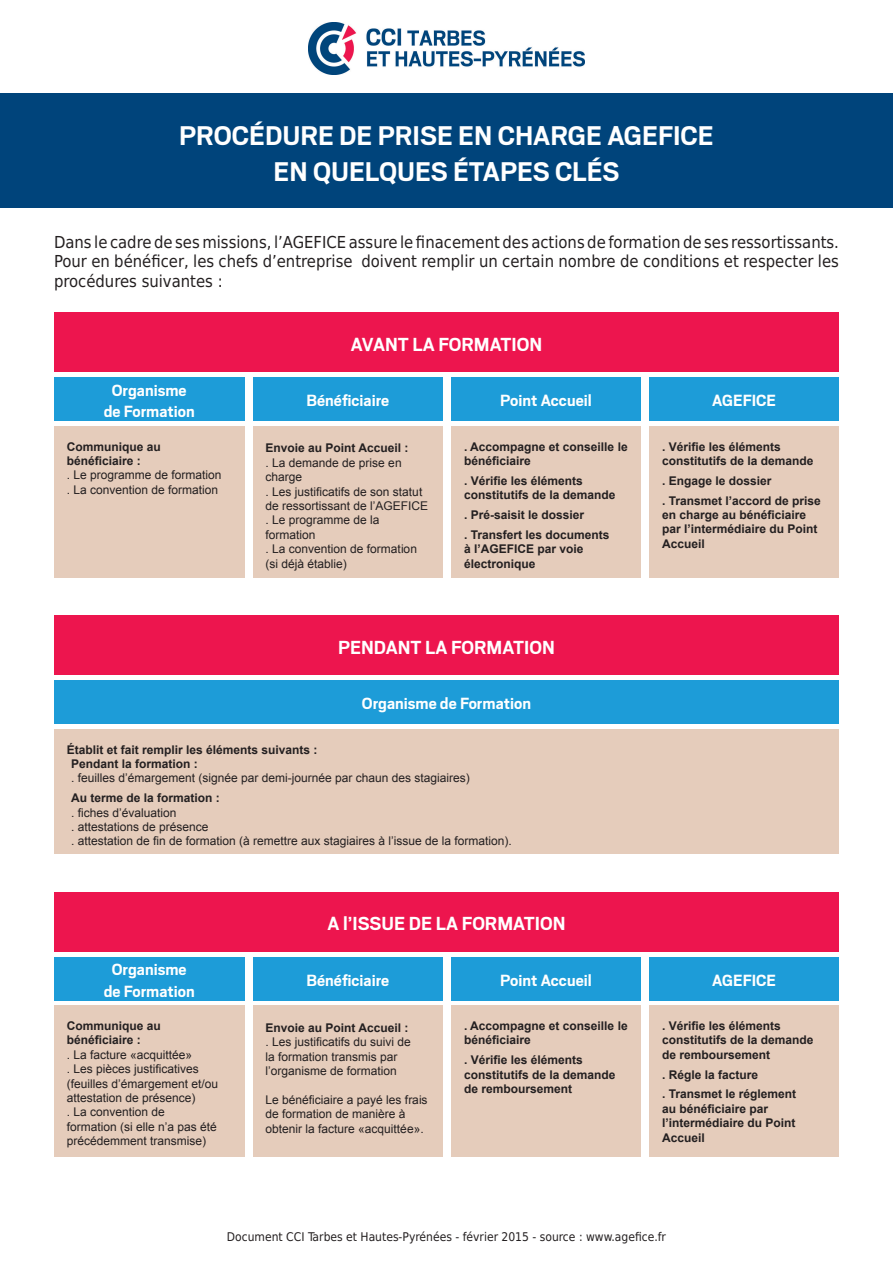
<style>
.page{position:relative;width:893px;height:1263px;background:#fff}
.page>*{position:absolute;margin:0;border:0;box-sizing:border-box;transform-origin:0 0}
.t1{font:700 30px/36px "Scout";color:#fff;text-align:center}
.t2{font:700 21px "Scout";color:#fff}
.t3{font:700 18px/21.6px "Scout";color:#fff;text-align:center}
.t4{font:16.5px/19.8px "DejaVu Sans Condensed";color:#231f20;text-align:justify}
.t5{font:700 12px/14.4px "Arial";color:#231f20}
.t6{font:12px/14.4px "Arial";color:#231f20}
.t7{font:12px "DejaVu Sans Condensed";color:#231f20}
</style>
<div class="page">
<div style="left:0;top:93px;width:893px;height:115px;background:#00447b"></div>
<img style="left:308px;top:22px;width:277px;height:52px">
<div style="left:54px;top:313px;width:785px;height:59px;background:#ed154e"></div>
<div style="left:54px;top:892px;width:785px;height:59px;background:#ed154e"></div>
<div style="left:54px;top:615px;width:785px;height:60px;background:#ed154e"></div>
<div style="left:54px;top:377px;width:190px;height:44px;background:#1d9cd8"></div>
<div style="left:54px;top:957px;width:190px;height:43px;background:#1d9cd8"></div>
<div style="left:54px;top:680px;width:785px;height:44px;background:#1d9cd8"></div>
<div style="left:54px;top:426px;width:190px;height:151px;background:#e5ccbb"></div>
<div style="left:54px;top:1006px;width:190px;height:151px;background:#e5ccbb"></div>
<div style="left:54px;top:729px;width:785px;height:125px;background:#e5ccbb"></div>
<div style="left:253px;top:377px;width:190px;height:44px;background:#1d9cd8"></div>
<div style="left:253px;top:957px;width:190px;height:43px;background:#1d9cd8"></div>
<div style="left:253px;top:426px;width:190px;height:151px;background:#e5ccbb"></div>
<div style="left:253px;top:1006px;width:190px;height:151px;background:#e5ccbb"></div>
<div style="left:451px;top:377px;width:190px;height:44px;background:#1d9cd8"></div>
<div style="left:451px;top:957px;width:190px;height:43px;background:#1d9cd8"></div>
<div style="left:451px;top:426px;width:190px;height:151px;background:#e5ccbb"></div>
<div style="left:451px;top:1006px;width:190px;height:151px;background:#e5ccbb"></div>
<div style="left:649px;top:377px;width:190px;height:44px;background:#1d9cd8"></div>
<div style="left:649px;top:957px;width:190px;height:43px;background:#1d9cd8"></div>
<div style="left:649px;top:426px;width:190px;height:151px;background:#e5ccbb"></div>
<div style="left:649px;top:1006px;width:190px;height:151px;background:#e5ccbb"></div>
<h1 class="t1" style="left:179px;top:118px;width:536px">PROCÉDURE DE PRISE EN CHARGE AGEFICE<br>EN QUELQUES ÉTAPES CLÉS</h1>
<p class="t4" style="left:54px;top:232px;width:786px">Dans le cadre de ses missions, l’AGEFICE assure le finacement des actions de formation de ses ressortissants.<br>Pour en bénéficer, les chefs d’entreprise doivent remplir un certain nombre de conditions et respecter les procédures suivantes :</p>
<h3 class="t3" style="left:104px;top:379px;width:93px">Organisme de Formation</h3>
<p class="t5" style="left:67px;top:439px;width:96px">Communique au bénéficiaire :</p>
<p class="t6" style="left:67px;top:468px;width:156px">. Le programme de formation . La convention de formation</p>
<h2 class="t2" style="left:351px;top:333px;width:193px">AVANT LA FORMATION</h2>
<h3 class="t3" style="left:306px;top:390px;width:84px">Bénéficiaire</h3>
<p class="t5" style="left:266px;top:441px;width:144px">Envoie au Point Accueil :</p>
<p class="t6" style="left:266px;top:455px;width:164px">. La demande de prise en charge<br>. Les justificatifs de son statut de ressortissant de l’AGEFICE . Le programme de la formation<br>. La convention de formation (si déjà établie)</p>
<h3 class="t3" style="left:500px;top:390px;width:93px">Point Accueil</h3>
<p class="t5" style="left:464px;top:439px;width:165px">. Accompagne et conseille le bénéficiaire</p>
<p class="t5" style="left:464px;top:474px;width:153px">. Vérifie les éléments constitutifs de la demande</p>
<p class="t5" style="left:464px;top:505px;width:147px;line-height:19.8px">. Pré-saisit le dossier<br>. Transfert les documents</p>
<p class="t5" style="left:464px;top:542px;width:121px">à l’AGEFICE par voie électronique</p>
<h2 class="t2" style="left:338px;top:636px;width:218px">PENDANT LA FORMATION</h2>
<h3 class="t3" style="left:362px;top:693px;width:171px">Organisme de Formation</h3>
<p class="t5" style="left:71px;top:742px;width:248px;text-indent:-4px">Établit et fait remplir les éléments suivants :<br>Pendant la formation :</p>
<p class="t6" style="left:71px;top:771px;width:400px">. feuilles d’émargement (signée par demi-journée par chaun des stagiaires)</p>
<p class="t5" style="left:71px;top:791px;width:150px">Au terme de la formation :</p>
<p class="t6" style="left:71px;top:805px;width:442px">. fiches d’évaluation<br>. attestations de présence<br>. attestation de fin de formation (à remettre aux stagiaires à l’issue de la formation).</p>
<h3 class="t3" style="left:104px;top:959px;width:93px">Organisme de Formation</h3>
<p class="t5" style="left:67px;top:1019px;width:96px">Communique au bénéficiaire :</p>
<p class="t6" style="left:67px;top:1047px;width:153px">. La facture «acquittée»<br>. Les pièces justificatives (feuilles d’émargement et/ou attestation de présence)<br>. La convention de<br>formation (si elle n’a pas été précédemment transmise)</p>
<h2 class="t2" style="left:327px;top:912px;width:240px">A l’ISSUE DE LA FORMATION</h2>
<h3 class="t3" style="left:306px;top:969px;width:84px">Bénéficiaire</h3>
<p class="t5" style="left:266px;top:1021px;width:144px">Envoie au Point Accueil :</p>
<p class="t6" style="left:266px;top:1035px;width:147px">. Les justificatifs du suivi de la formation transmis par l’organisme de formation</p>
<p class="t6" style="left:266px;top:1092px;width:164px">Le bénéficiaire a payé les frais de formation de manière à obtenir la facture «acquittée».</p>
<h3 class="t3" style="left:500px;top:969px;width:93px">Point Accueil</h3>
<p class="t5" style="left:464px;top:1019px;width:165px">. Accompagne et conseille le bénéficiaire</p>
<p class="t5" style="left:464px;top:1053px;width:153px">. Vérifie les éléments constitutifs de la demande de remboursement</p>
<h3 class="t3" style="left:712px;top:390px;width:65px">AGEFICE</h3>
<p class="t5" style="left:662px;top:439px;width:153px">. Vérifie les éléments constitutifs de la demande</p>
<p class="t5" style="left:662px;top:471px;width:160px;line-height:19.8px">. Engage le dossier<br>. Transmet l’accord de prise</p>
<p class="t5" style="left:662px;top:508px;width:157px">en charge au bénéficiaire par l’intermédiaire du Point<br>Accueil</p>
<h3 class="t3" style="left:712px;top:969px;width:65px">AGEFICE</h3>
<p class="t5" style="left:662px;top:1019px;width:153px">. Vérifie les éléments constitutifs de la demande de remboursement</p>
<p class="t5" style="left:662px;top:1065px;width:136px;line-height:19.8px">. Régle la facture<br>. Transmet le réglement</p>
<p class="t5" style="left:662px;top:1102px;width:135px">au bénéficiaire par l’intermédiaire du Point<br>Accueil</p>
<p class="t7" style="left:227px;top:1226px;width:441px">Document CCI Tarbes et Hautes-Pyrénées - février 2015 - source : www.agefice.fr</p>
</div>
